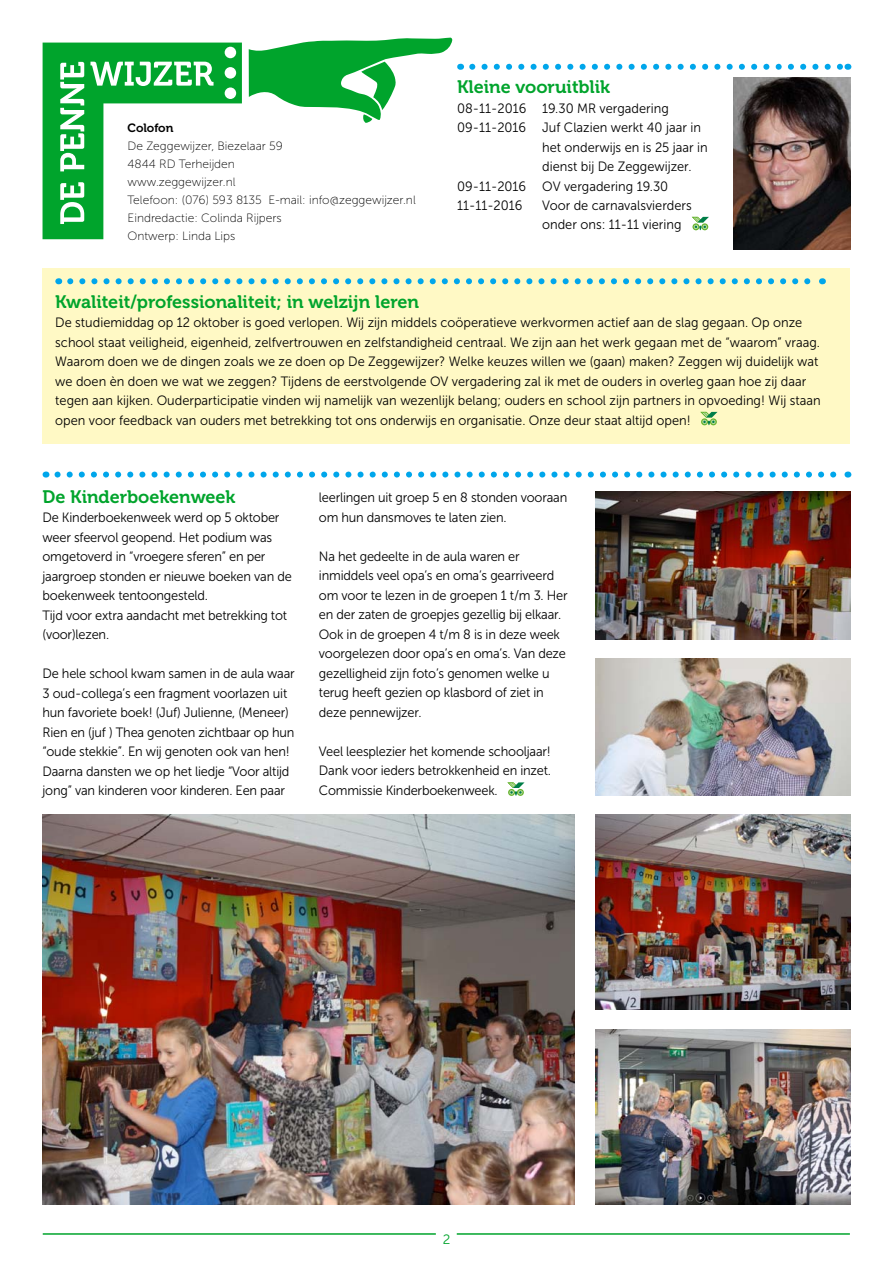
<style>
.page{position:relative;width:893px;height:1263px;background:#fff}
.page>*{position:absolute;margin:0;border:0;box-sizing:border-box;transform-origin:0 0}
.t1{font:18px "Museo 700";color:#00a42c}
.t2{font:13.5px/19.5px "Museo Sans 300";letter-spacing:-.015em;color:#000;scale:.95 1}
.t3{font:13.5px "Museo Sans 300";color:#00a42c}
.t4{font:12px/18px "Museo Sans 100";color:#000}
.t5{font:12px "Museo 700";color:#000}
</style>
<div class="page">
<div style="left:43px;top:268px;width:807px;height:176px;background:#fff9c5"></div>
<svg style="left:249px;top:38px;width:203px;height:85px"></svg>
<svg style="left:43px;top:43px;width:199px;height:196px"></svg>
<hr style="left:43px;top:1233px;width:393px;height:2px;background:#00a42c">
<hr style="left:457px;top:1233px;width:393px;height:2px;background:#00a42c">
<svg style="left:70px;top:278px;width:741px;height:6px"></svg>
<svg style="left:57px;top:471px;width:780px;height:6px"></svg>
<svg style="left:472px;top:64px;width:369px;height:6px"></svg>
<svg style="left:700px;top:412px;width:17px;height:13px"></svg>
<img style="left:733px;top:78px;width:117px;height:171px">
<img style="left:43px;top:814px;width:531px;height:391px">
<img style="left:595px;top:658px;width:255px;height:137px">
<svg style="left:507px;top:782px;width:17px;height:14px"></svg>
<svg style="left:692px;top:217px;width:17px;height:13px"></svg>
<img style="left:595px;top:492px;width:255px;height:147px">
<img style="left:595px;top:815px;width:255px;height:195px">
<img style="left:595px;top:1029px;width:255px;height:176px">
<p class="t5" style="left:128px;top:121px;width:47px">Colofon</p>
<p class="t4" style="left:128px;top:137px;width:290px">De Zeggewijzer, Biezelaar 59<br>4844 RD Terheijden<br>www.zeggewijzer.nl<br>Telefoon: (076) 593 8135 E-mail: info@zeggewijzer.nl<br>Eindredactie: Colinda Rijpers<br>Ontwerp: Linda Lips</p>
<h1 class="t1" style="left:457px;top:77px;width:154px">Kleine vooruitblik</h1>
<p class="t2" style="left:457px;top:98px;width:224px">08-11-2016 19.30 MR vergadering</p>
<p class="t2" style="left:457px;top:118px;width:258px">09-11-2016 Juf Clazien werkt 40 jaar in</p>
<p class="t2" style="left:542px;top:137px;width:176px">het onderwijs en is 25 jaar in</p>
<p class="t2" style="left:542px;top:157px;width:159px">dienst bij De Zeggewijzer.</p>
<p class="t2" style="left:457px;top:176px;width:224px">09-11-2016 OV vergadering 19.30</p>
<p class="t2" style="left:457px;top:196px;width:70px">11-11-2016</p>
<p class="t2" style="left:542px;top:196px;width:159px">Voor de carnavalsvierders onder ons: 11-11 viering</p>
<h1 class="t1" style="left:55px;top:291px;width:365px">Kwaliteit/professionaliteit; in welzijn leren</h1>
<p class="t2" style="left:55px;top:313px;width:807px">De studiemiddag op 12 oktober is goed verlopen. Wij zijn middels coöperatieve werkvormen actief aan de slag gegaan. Op onze school staat veiligheid, eigenheid, zelfvertrouwen en zelfstandigheid centraal. We zijn aan het werk gegaan met de “waarom” vraag.<br>Waarom doen we de dingen zoals we ze doen op De Zeggewijzer? Welke keuzes willen we (gaan) maken? Zeggen wij duidelijk wat we doen èn doen we wat we zeggen? Tijdens de eerstvolgende OV vergadering zal ik met de ouders in overleg gaan hoe zij daar tegen aan kijken. Ouderparticipatie vinden wij namelijk van wezenlijk belang; ouders en school zijn partners in opvoeding! Wij staan open voor feedback van ouders met betrekking tot ons onderwijs en organisatie. Onze deur staat altijd open!</p>
<h1 class="t1" style="left:43px;top:486px;width:195px">De Kinderboekenweek</h1>
<p class="t2" style="left:43px;top:508px;width:264px">De Kinderboekenweek werd op 5 oktober weer sfeervol geopend. Het podium was omgetoverd in “vroegere sferen” en per jaargroep stonden er nieuwe boeken van de boekenweek tentoongesteld.<br>Tijd voor extra aandacht met betrekking tot (voor)lezen.</p>
<p class="t2" style="left:43px;top:664px;width:267px">De hele school kwam samen in de aula waar 3 oud-collega’s een fragment voorlazen uit hun favoriete boek! (Juf) Julienne, (Meneer)<br>Rien en (juf ) Thea genoten zichtbaar op hun “oude stekkie”. En wij genoten ook van hen!<br>Daarna dansten we op het liedje “Voor altijd jong” van kinderen voor kinderen. Een paar</p>
<p class="t2" style="left:319px;top:488px;width:263px">leerlingen uit groep 5 en 8 stonden vooraan om hun dansmoves te laten zien.</p>
<p class="t2" style="left:319px;top:547px;width:263px">Na het gedeelte in de aula waren er inmiddels veel opa’s en oma’s gearriveerd om voor te lezen in de groepen 1 t/m 3. Her en der zaten de groepjes gezellig bij elkaar.<br>Ook in de groepen 4 t/m 8 is in deze week voorgelezen door opa’s en oma’s. Van deze gezelligheid zijn foto’s genomen welke u terug heeft gezien op klasbord of ziet in deze pennewijzer.</p>
<p class="t2" style="left:319px;top:742px;width:246px;text-align:justify">Veel leesplezier het komende schooljaar!<br>Dank voor ieders betrokkenheid en inzet.<br>Commissie Kinderboekenweek.</p>
<p class="t3" style="left:443px;top:1232px;width:9px">2</p>
</div>
